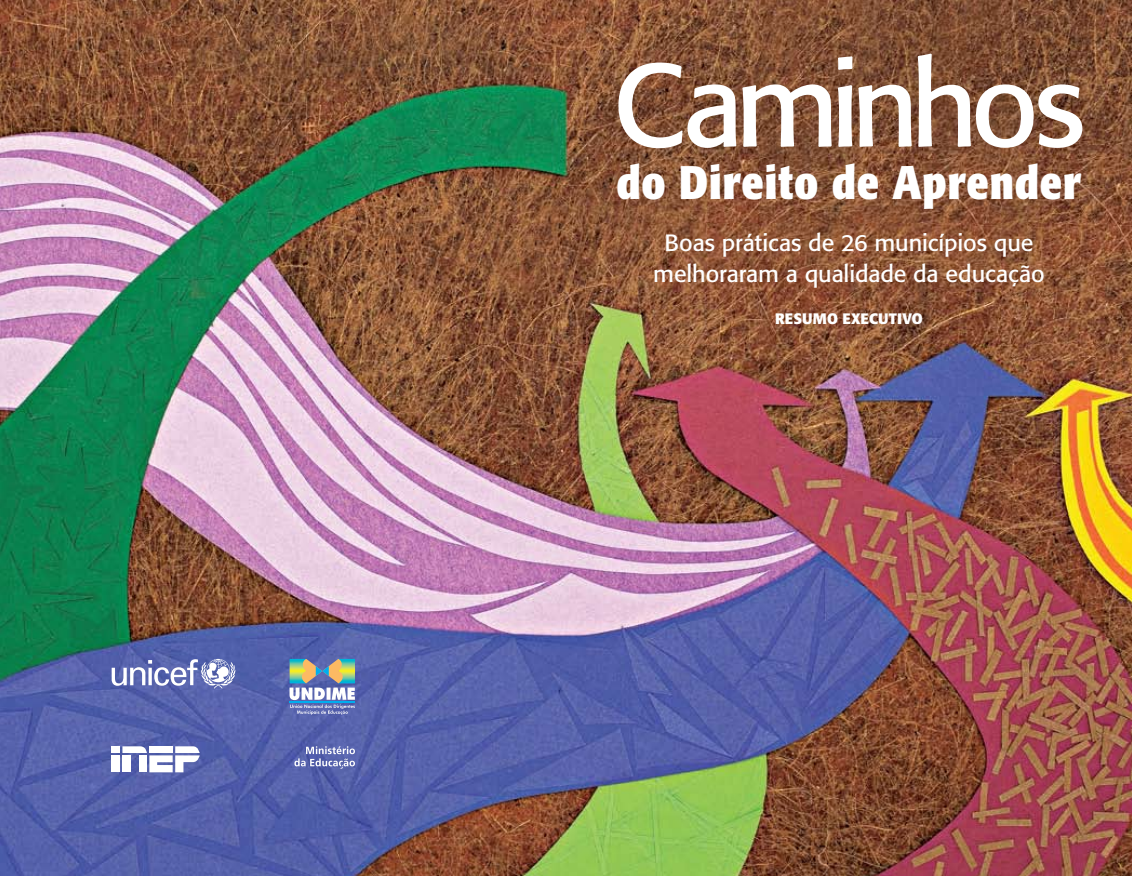
<style>
.page{position:relative;width:1132px;height:876px;background:#fff}
.page>*{position:absolute;margin:0;border:0;box-sizing:border-box;transform-origin:0 0}
.t1{font:116.55px "Formata";letter-spacing:-.075em;color:#fff}
.t2{font:700 condensed 46.65px "Formata";letter-spacing:.015em;color:#fff}
.t3{font:23.25px/30.8px "Formata";letter-spacing:-.005em;color:#fff;text-align:center}
.t4{font:700 15px "Formata";letter-spacing:.01em;color:#fff}
</style>
<div class="page">
<img style="left:0;top:0;width:1131px;height:876px">
<svg style="left:289px;top:659px;width:66px;height:56px;background:#8ea3b1"></svg>
<svg style="left:112px;top:659px;width:123px;height:30px"></svg>
<div style="left:112px;top:755px;width:8px;height:17px;background:#fff"></div>
<div style="left:112px;top:746px;width:8px;height:7px;background:#fff"></div>
<svg style="left:122px;top:746px;width:77px;height:26px"></svg>
<svg style="left:294px;top:746px;width:61px;height:23px"></svg>
<h1 class="t1" style="left:612px;top:35px;width:474px">Caminhos</h1>
<h2 class="t2" style="left:616px;top:154px;width:466px">do Direito de Aprender</h2>
<p class="t3" style="left:653px;top:227px;width:393px">Boas práticas de 26 municípios que melhoraram a qualidade da educação</p>
<p class="t4" style="left:774px;top:310px;width:149px">RESUMO EXECUTIVO</p>
</div>
